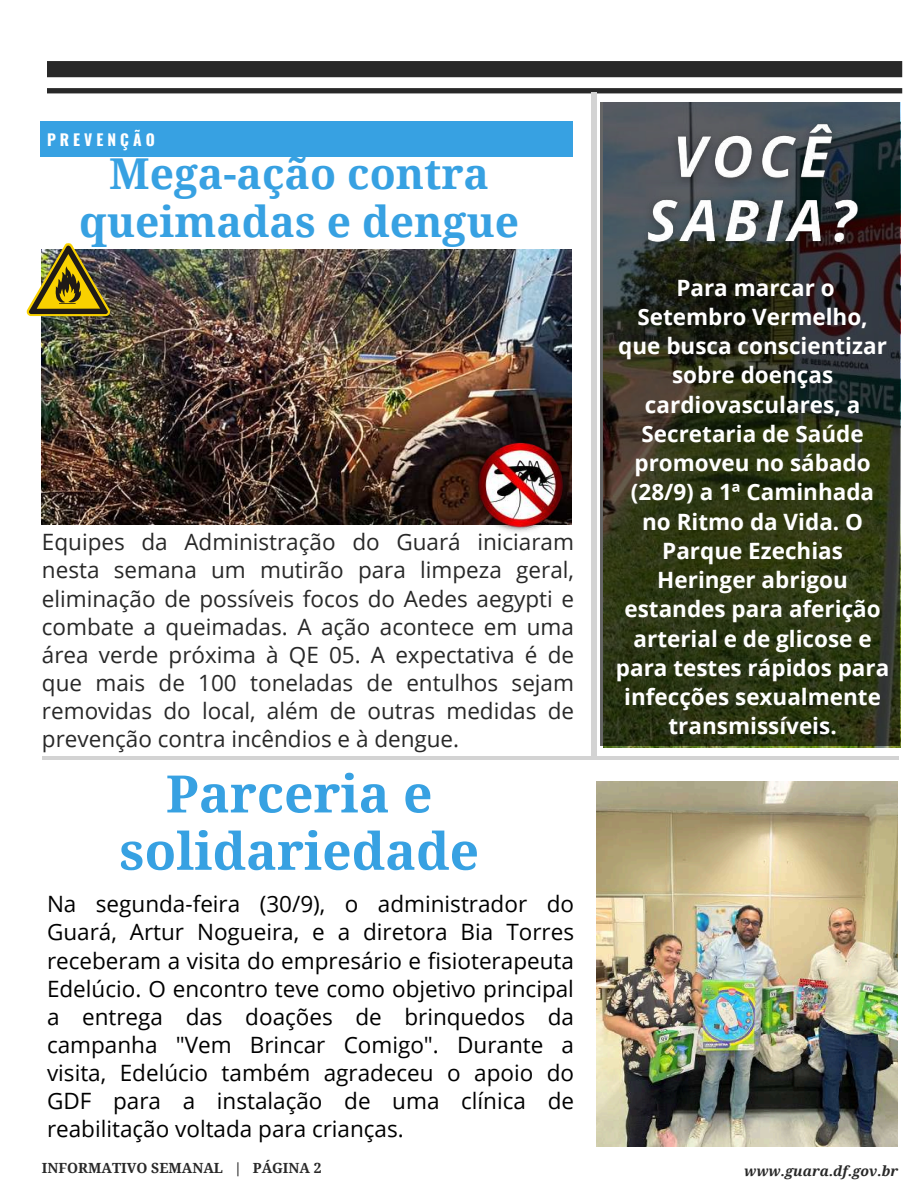
<style>
.page{position:relative;width:918px;height:1188px;background:#fff}
.page>*{position:absolute;margin:0;border:0;box-sizing:border-box;transform-origin:0 0}
.t1{font:700 51.6px/57.3px "Droid Serif";color:#37a1e2;text-align:center}
.t2{font:700 42.6px/47.8px "Droid Serif";color:#37a1e2;text-align:center}
.t3{font:22.5px/28.2px "Open Sans";color:#000;text-align:justify}
.t4{font:22.5px/28.2px "Open Sans";color:#282828;text-align:justify}
.t5{font:700 22.5px/29.2px "Open Sans";color:#fff;text-align:center}
.t6{font:700 15.6px "Oswald";letter-spacing:.26em;color:#fff}
.t7{font:700 13.95px "Droid Serif";color:#282828}
.t8{font:italic 700 13.95px "Droid Serif";color:#282828}
</style>
<div class="page">
<svg style="left:47px;top:61px;width:855px;height:32px"></svg>
<hr style="left:3px;top:756px;width:915px;height:4px;background:#d3d3d3">
<div style="left:591px;top:92px;width:5px;height:668px;background:#d3d3d3"></div>
<div style="left:40px;top:121px;width:533px;height:36px;background:#37a1e2"></div>
<div style="left:900px;top:514px;width:18px;height:489px;background:#fff"></div>
<div style="left:0;top:580px;width:42px;height:488px;background:#fff"></div>
<img style="left:596px;top:781px;width:302px;height:366px">
<svg style="left:601px;top:103px;width:299px;height:643px;background:#2e341d"></svg>
<img style="left:42px;top:250px;width:530px;height:274px">
<img style="left:471px;top:437px;width:96px;height:95px">
<img style="left:27px;top:243px;width:83px;height:73px">
<img style="left:632px;top:109px;width:242px;height:151px">
<p class="t6" style="left:47px;top:127px;width:109px">PREVENÇÃO</p>
<h2 class="t2" style="left:79px;top:151px;width:441px">Mega-ação contra queimadas e dengue</h2>
<p class="t4" style="left:42px;top:527px;width:534px">Equipes da Administração do Guará iniciaram nesta semana um mutirão para limpeza geral, eliminação de possíveis focos do Aedes aegypti e combate a queimadas. A ação acontece em uma área verde próxima à QE 05. A expectativa é de que mais de 100 toneladas de entulhos sejam removidas do local, além de outras medidas de prevenção contra incêndios e à dengue.</p>
<p class="t5" style="left:616px;top:272px;width:275px">Para marcar o<br>Setembro Vermelho, que busca conscientizar sobre doenças cardiovasculares, a<br>Secretaria de Saúde promoveu no sábado (28/9) a 1ª Caminhada no Ritmo da Vida. O<br>Parque Ezechias<br>Heringer abrigou estandes para aferição arterial e de glicose e para testes rápidos para infecções sexualmente transmissíveis.</p>
<h1 class="t1" style="left:119px;top:766px;width:361px">Parceria e solidariedade</h1>
<p class="t3" style="left:47px;top:889px;width:529px">Na segunda-feira (30/9), o administrador do Guará, Artur Nogueira, e a diretora Bia Torres receberam a visita do empresário e fisioterapeuta Edelúcio. O encontro teve como objetivo principal a entrega das doações de brinquedos da campanha "Vem Brincar Comigo". Durante a visita, Edelúcio também agradeceu o apoio do GDF para a instalação de uma clínica de reabilitação voltada para crianças.</p>
<p class="t7" style="left:42px;top:1160px;width:281px">INFORMATIVO SEMANAL | PÁGINA 2</p>
<p class="t8" style="left:744px;top:1163px;width:155px">www.guara.df.gov.br</p>
</div>
